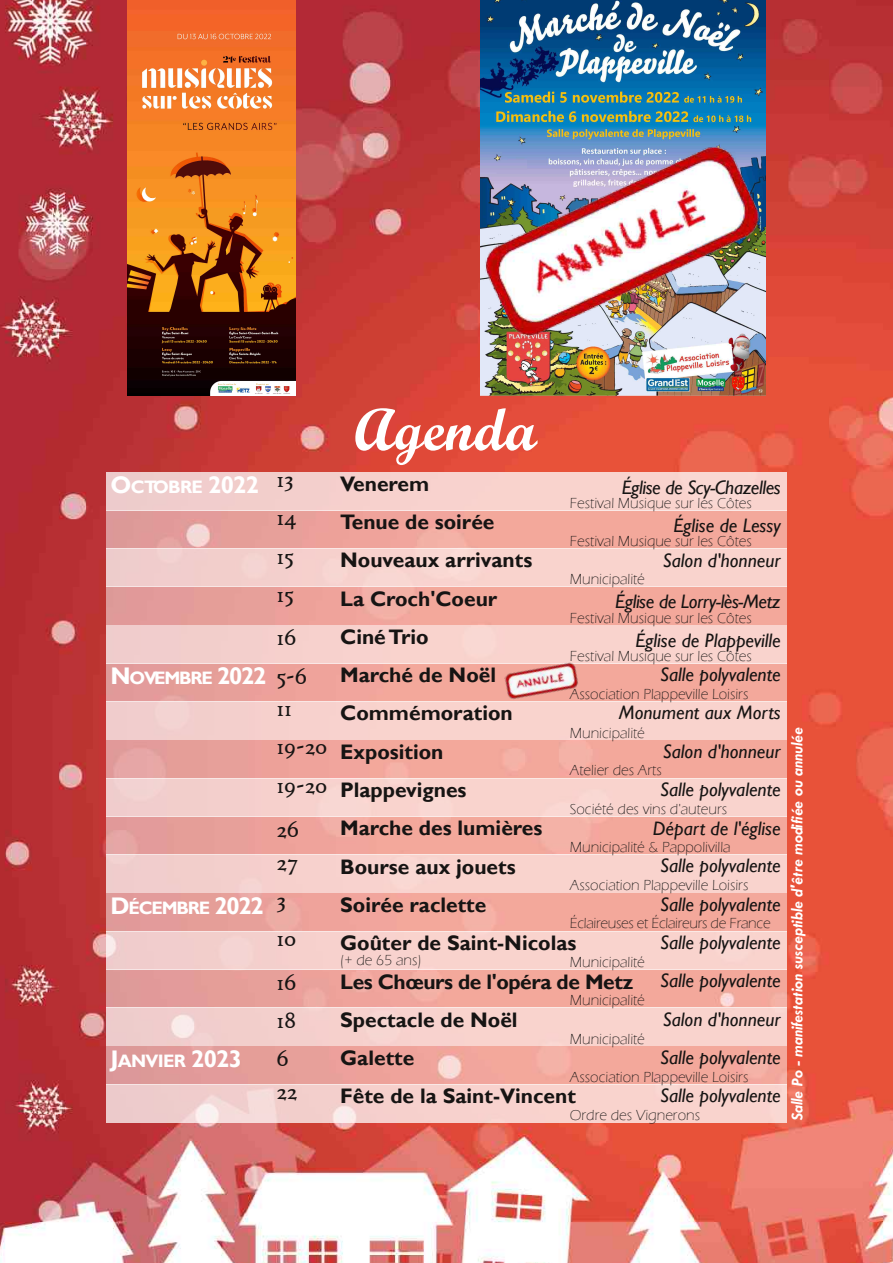
<style>
.page{position:relative;width:893px;height:1263px;background:#fff}
.page>*{position:absolute;margin:0;border:0;box-sizing:border-box;transform-origin:0 0}
.t1{font:60px "Script MT Bold";color:#fff}
.t2{font:25.5px "High Tower Text";color:#161413}
.t3{font:700 21px "Gill Sans";color:#161413}
.t4{font:700 21px "Gill Sans";letter-spacing:-.02em;color:#161413}
.t5{font:italic 19.5px "Gill Sans";color:#161413}
.t6{font:italic 19.5px "Gill Sans";letter-spacing:-.02em;color:#161413}
.t7{font:700 18px "Gill Sans";letter-spacing:-.065em;color:#fff}
.t8{font:italic 700 16.5px "Tw Cen";color:#fff}
.t9{font:300 15px "Eras ITC";color:#161413}
.t10{font:300 15px "Eras ITC";letter-spacing:-.02em;color:#161413}
.s1{font-size:24px}
</style>
<div class="page">
<img style="left:0;top:0;width:893px;height:1263px">
<div style="left:106px;top:472px;width:681px;height:38px;background:#f8d2cd"></div>
<div style="left:106px;top:510px;width:681px;height:39px;background:#fff;opacity:.5"></div>
<div style="left:106px;top:549px;width:681px;height:38px;background:#f9d3cd"></div>
<div style="left:106px;top:587px;width:681px;height:38px;background:#fff;opacity:.5"></div>
<div style="left:106px;top:625px;width:681px;height:38px;background:#f9d3cd"></div>
<div style="left:106px;top:663px;width:681px;height:39px;background:#fff;opacity:.5"></div>
<div style="left:106px;top:702px;width:681px;height:38px;background:#f9d3cd"></div>
<div style="left:106px;top:740px;width:681px;height:38px;background:#fff;opacity:.5"></div>
<div style="left:106px;top:778px;width:681px;height:38px;background:#f9d3cd"></div>
<div style="left:106px;top:816px;width:681px;height:39px;background:#fff;opacity:.5"></div>
<div style="left:106px;top:855px;width:681px;height:38px;background:#f9d3cd"></div>
<div style="left:106px;top:893px;width:681px;height:38px;background:#fff;opacity:.5"></div>
<div style="left:106px;top:931px;width:681px;height:38px;background:#f9d3cd"></div>
<div style="left:106px;top:969px;width:681px;height:39px;background:#fff;opacity:.5"></div>
<div style="left:106px;top:1008px;width:681px;height:38px;background:#f8d3cd"></div>
<div style="left:106px;top:1046px;width:681px;height:38px;background:#fff;opacity:.5"></div>
<div style="left:106px;top:1084px;width:681px;height:39px;background:#fff;opacity:.75"></div>
<img style="left:128px;top:0;width:168px;height:395px">
<img style="left:480px;top:0;width:285px;height:395px">
<img style="left:480px;top:115px;width:285px;height:249px">
<img style="left:498px;top:662px;width:88px;height:40px">
<h1 class="t1" style="left:354px;top:393px;width:184px">Agenda</h1>
<p class="t7" style="left:111px;top:476px;width:150px"><span class="s1">O</span>CTOBRE <span class="s1">2022</span></p>
<h2 class="t2" style="left:276px;top:468px;width:19px">13</h2>
<h3 class="t3" style="left:340px;top:471px;width:91px">Venerem</h3>
<h3 class="t6" style="left:622px;top:475px;width:161px">Église de Scy-Chazelles</h3>
<p class="t9" style="left:570px;top:494px;width:183px">Festival Musique sur les Côtes</p>
<h2 class="t2" style="left:276px;top:506px;width:22px">14</h2>
<h3 class="t3" style="left:340px;top:510px;width:156px">Tenue de soirée</h3>
<h3 class="t5" style="left:673px;top:514px;width:109px">Église de Lessy</h3>
<p class="t9" style="left:570px;top:533px;width:183px">Festival Musique sur les Côtes</p>
<h2 class="t2" style="left:276px;top:545px;width:19px">15</h2>
<h3 class="t3" style="left:340px;top:548px;width:194px">Nouveaux arrivants</h3>
<h3 class="t5" style="left:663px;top:549px;width:119px">Salon d'honneur</h3>
<p class="t9" style="left:570px;top:571px;width:77px">Municipalité</p>
<h2 class="t2" style="left:276px;top:583px;width:19px">15</h2>
<h3 class="t3" style="left:340px;top:587px;width:159px">La Croch'Coeur</h3>
<h3 class="t6" style="left:615px;top:590px;width:167px">Église de Lorry-lès-Metz</h3>
<p class="t9" style="left:570px;top:609px;width:183px">Festival Musique sur les Côtes</p>
<h2 class="t2" style="left:276px;top:627px;width:22px">16</h2>
<h3 class="t3" style="left:340px;top:624px;width:90px">CinéTrio</h3>
<h3 class="t5" style="left:635px;top:628px;width:147px">Église de Plappeville</h3>
<p class="t9" style="left:570px;top:648px;width:183px">Festival Musique sur les Côtes</p>
<p class="t7" style="left:111px;top:667px;width:157px"><span class="s1">N</span>OVEMBRE <span class="s1">2022</span></p>
<h2 class="t2" style="left:276px;top:665px;width:32px">5‐6</h2>
<h3 class="t3" style="left:340px;top:663px;width:157px">Marché de Noël</h3>
<h3 class="t5" style="left:660px;top:663px;width:122px">Salle polyvalente</h3>
<p class="t9" style="left:570px;top:686px;width:180px">Association Plappeville Loisirs</p>
<h2 class="t2" style="left:276px;top:697px;width:17px">11</h2>
<h3 class="t3" style="left:340px;top:701px;width:174px">Commémoration</h3>
<h3 class="t5" style="left:619px;top:701px;width:163px">Monument aux Morts</h3>
<h3 class="t3" style="left:276px;top:739px;width:169px"><sup>19‐20</sup> Exposition</h3>
<h3 class="t5" style="left:663px;top:740px;width:119px">Salon d'honneur</h3>
<p class="t9" style="left:570px;top:724px;width:77px">Municipalité</p>
<p class="t9" style="left:570px;top:762px;width:94px">Atelier des Arts</p>
<h3 class="t3" style="left:276px;top:777px;width:192px"><sup>19‐20</sup> Plappevignes</h3>
<h3 class="t5" style="left:660px;top:778px;width:122px">Salle polyvalente</h3>
<p class="t9" style="left:570px;top:801px;width:159px">Société des vins d'auteurs</p>
<h2 class="t2" style="left:276px;top:818px;width:24px">26</h2>
<h3 class="t3" style="left:340px;top:816px;width:204px">Marche des lumières</h3>
<h3 class="t5" style="left:653px;top:816px;width:129px">Départ de l'église</h3>
<p class="t9" style="left:570px;top:839px;width:162px">Municipalité &amp; Pappolivilla</p>
<h3 class="t5" style="left:660px;top:854px;width:122px">Salle polyvalente</h3>
<p class="t9" style="left:570px;top:877px;width:180px">Association Plappeville Loisirs</p>
<h2 class="t2" style="left:276px;top:851px;width:23px">27</h2>
<h3 class="t3" style="left:340px;top:854px;width:177px">Bourse aux jouets</h3>
<p class="t7" style="left:111px;top:897px;width:155px"><span class="s1">D</span>ÉCEMBRE <span class="s1">2022</span></p>
<h2 class="t2" style="left:276px;top:889px;width:11px">3</h2>
<h3 class="t3" style="left:340px;top:892px;width:148px">Soirée raclette</h3>
<h3 class="t5" style="left:660px;top:893px;width:122px">Salle polyvalente</h3>
<p class="t10" style="left:570px;top:915px;width:202px">Éclaireuses et Éclaireurs de France</p>
<h2 class="t2" style="left:276px;top:927px;width:21px">10</h2>
<h3 class="t3" style="left:340px;top:931px;width:238px">Goûter de Saint-Nicolas</h3>
<h3 class="t5" style="left:660px;top:931px;width:122px">Salle polyvalente</h3>
<p class="t9" style="left:340px;top:951px;width:83px">(+ de 65 ans)</p>
<p class="t9" style="left:570px;top:954px;width:77px">Municipalité</p>
<h2 class="t2" style="left:276px;top:971px;width:22px">16</h2>
<h3 class="t4" style="left:340px;top:969px;width:295px">Les Chœurs de l'opéra de Metz</h3>
<h3 class="t5" style="left:660px;top:969px;width:122px">Salle polyvalente</h3>
<p class="t9" style="left:570px;top:992px;width:77px">Municipalité</p>
<h2 class="t2" style="left:276px;top:1009px;width:22px">18</h2>
<h3 class="t3" style="left:340px;top:1007px;width:179px">Spectacle de Noël</h3>
<h3 class="t5" style="left:663px;top:1008px;width:119px">Salon d'honneur</h3>
<p class="t9" style="left:570px;top:1030px;width:77px">Municipalité</p>
<p class="t7" style="left:111px;top:1050px;width:133px"><span class="s1">J</span>ANVIER <span class="s1">2023</span></p>
<h2 class="t2" style="left:276px;top:1047px;width:14px">6</h2>
<h3 class="t3" style="left:340px;top:1045px;width:76px">Galette</h3>
<h3 class="t5" style="left:660px;top:1046px;width:122px">Salle polyvalente</h3>
<p class="t9" style="left:570px;top:1068px;width:180px">Association Plappeville Loisirs</p>
<h2 class="t2" style="left:276px;top:1080px;width:22px">22</h2>
<h3 class="t3" style="left:340px;top:1084px;width:237px">Fête de la Saint-Vincent</h3>
<h3 class="t5" style="left:660px;top:1084px;width:122px">Salle polyvalente</h3>
<p class="t9" style="left:570px;top:1107px;width:132px">Ordre des Vignerons</p>
<p class="t8" style="left:788px;top:1120px;width:395px;rotate:-90deg">Salle Po - manifestation susceptible d'être modifiée ou annulée</p>
</div>
